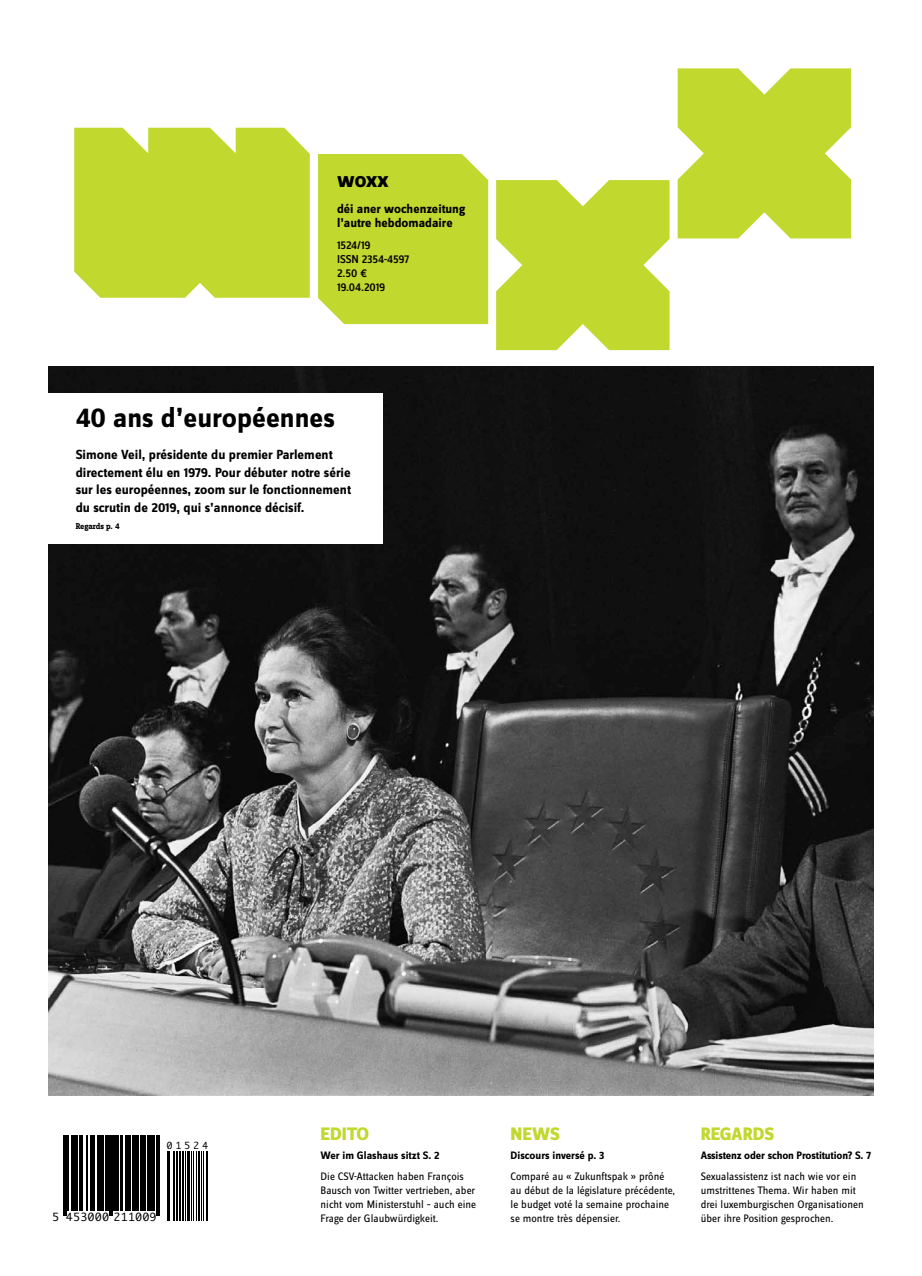
<style>
.page{position:relative;width:922px;height:1276px;background:#fff}
.page>*{position:absolute;margin:0;border:0;box-sizing:border-box;transform-origin:0 0}
.t1{font:700 28.75px "Zine Sans Dis";color:#000}
.t2{font:700 23.12px "Zine Sans Dis";color:#000}
.t3{font:800 18.75px "Zine Sans Dis";letter-spacing:-.01em;color:#c1d82f}
.t4{font:700 13.75px/17.5px "Zine Sans Dis";color:#000}
.t5{font:700 13.12px/14.4px "Zine Sans Dis";color:#000}
.t6{font:500 11.88px/13.8px "Zine Sans Dis";letter-spacing:-.015em;color:#000}
.t7{font:11.25px/13.8px "Zine Sans Dis";color:#000}
.t8{font:700 11.25px "Zine Sans Dis";letter-spacing:-.01em;color:#000}
.t9{font:10.88px "Monaco";letter-spacing:.065em;color:#000}
.t10{font:9.38px "Monaco";letter-spacing:.35em;color:#000}
.t11{font:700 8.75px "Zine Slab Dis";letter-spacing:-.01em;color:#000}
</style>
<div class="page">
<svg style="left:63px;top:1135px;width:97px;height:81px;fill:#000"></svg>
<hr style="left:63px;top:1135px;width:1px;height:80px;background:#000">
<hr style="left:65px;top:1135px;width:1px;height:80px;background:#000">
<hr style="left:67px;top:1135px;width:1px;height:75px;background:#000">
<hr style="left:71px;top:1135px;width:2px;height:75px;background:#000">
<hr style="left:74px;top:1135px;width:3px;height:75px;background:#000">
<hr style="left:79px;top:1135px;width:1px;height:75px;background:#000">
<hr style="left:81px;top:1135px;width:1px;height:75px;background:#000">
<hr style="left:86px;top:1135px;width:1px;height:75px;background:#000">
<hr style="left:91px;top:1135px;width:2px;height:75px;background:#000">
<hr style="left:94px;top:1135px;width:1px;height:75px;background:#000">
<hr style="left:98px;top:1135px;width:2px;height:75px;background:#000">
<hr style="left:101px;top:1135px;width:1px;height:75px;background:#000">
<hr style="left:103px;top:1135px;width:1px;height:75px;background:#000">
<hr style="left:106px;top:1135px;width:3px;height:75px;background:#000">
<hr style="left:110px;top:1135px;width:1px;height:80px;background:#000">
<hr style="left:112px;top:1135px;width:1px;height:80px;background:#000">
<hr style="left:114px;top:1135px;width:2px;height:75px;background:#000">
<hr style="left:117px;top:1135px;width:2px;height:75px;background:#000">
<hr style="left:121px;top:1135px;width:2px;height:75px;background:#000">
<hr style="left:125px;top:1135px;width:2px;height:75px;background:#000">
<hr style="left:128px;top:1135px;width:2px;height:75px;background:#000">
<hr style="left:132px;top:1135px;width:2px;height:75px;background:#000">
<hr style="left:135px;top:1135px;width:3px;height:75px;background:#000">
<hr style="left:140px;top:1135px;width:1px;height:75px;background:#000">
<hr style="left:142px;top:1135px;width:3px;height:75px;background:#000">
<hr style="left:147px;top:1135px;width:1px;height:75px;background:#000">
<hr style="left:149px;top:1135px;width:3px;height:75px;background:#000">
<hr style="left:153px;top:1135px;width:1px;height:75px;background:#000">
<hr style="left:156px;top:1135px;width:1px;height:80px;background:#000">
<hr style="left:158px;top:1135px;width:1px;height:80px;background:#000">
<hr style="left:167px;top:1151px;width:1px;height:70px;background:#000">
<hr style="left:168px;top:1151px;width:2px;height:70px;background:#000">
<hr style="left:173px;top:1151px;width:2px;height:70px;background:#000">
<hr style="left:175px;top:1151px;width:1px;height:70px;background:#000">
<hr style="left:177px;top:1151px;width:1px;height:70px;background:#000">
<hr style="left:179px;top:1151px;width:2px;height:70px;background:#000">
<hr style="left:182px;top:1151px;width:2px;height:70px;background:#000">
<hr style="left:185px;top:1151px;width:1px;height:70px;background:#000">
<hr style="left:187px;top:1151px;width:2px;height:70px;background:#000">
<hr style="left:191px;top:1151px;width:1px;height:70px;background:#000">
<hr style="left:193px;top:1151px;width:1px;height:70px;background:#000">
<hr style="left:196px;top:1151px;width:1px;height:70px;background:#000">
<hr style="left:198px;top:1151px;width:2px;height:70px;background:#000">
<hr style="left:201px;top:1151px;width:1px;height:70px;background:#000">
<hr style="left:203px;top:1151px;width:1px;height:70px;background:#000">
<hr style="left:206px;top:1151px;width:2px;height:70px;background:#000">
<img style="left:49px;top:366px;width:823px;height:729px">
<svg style="left:496px;top:180px;width:173px;height:170px;background:#c6db42"></svg>
<svg style="left:677px;top:68px;width:173px;height:170px;background:#c6db43"></svg>
<div style="left:318px;top:154px;width:170px;height:170px;background:#c1d82f"></div>
<div style="left:74px;top:128px;width:236px;height:170px;background:#c1d82f"></div>
<div style="left:33px;top:393px;width:350px;height:150px;background:#fff"></div>
<h2 class="t2" style="left:337px;top:168px;width:53px">woxx</h2>
<p class="t5" style="left:337px;top:202px;width:130px">déi aner wochenzeitung l’autre hebdomadaire</p>
<p class="t6" style="left:337px;top:239px;width:74px">1524/19<br>ISSN 2354-4597<br>2.50 €<br>19.04.2019</p>
<h1 class="t1" style="left:76px;top:403px;width:260px">40 ans d’européennes</h1>
<p class="t4" style="left:76px;top:446px;width:277px">Simone Veil, présidente du premier Parlement directement élu en 1979. Pour débuter notre série sur les européennes, zoom sur le fonctionnement du scrutin de 2019, qui s’annonce décisif.</p>
<p class="t11" style="left:76px;top:522px;width:45px">Regards p. 4</p>
<h3 class="t3" style="left:320px;top:1123px;width:50px">EDITO</h3>
<h3 class="t3" style="left:510px;top:1123px;width:51px">NEWS</h3>
<h3 class="t3" style="left:700px;top:1123px;width:75px">REGARDS</h3>
<p class="t8" style="left:320px;top:1149px;width:121px">Wer im Glashaus sitzt S. 2</p>
<p class="t7" style="left:320px;top:1170px;width:157px">Die CSV-Attacken haben François Bausch von Twitter vertrieben, aber nicht vom Ministerstuhl – auch eine Frage der Glaubwürdigkeit.</p>
<p class="t10" style="left:167px;top:1137px;width:43px">01524</p>
<p class="t8" style="left:700px;top:1149px;width:172px">Assistenz oder schon Prostitution? S. 7</p>
<p class="t7" style="left:700px;top:1170px;width:164px">Sexualassistenz ist nach wie vor ein umstrittenes Thema. Wir haben mit drei luxemburgischen Organisationen</p>
<p class="t8" style="left:510px;top:1149px;width:95px">Discours inversé p. 3</p>
<p class="t7" style="left:510px;top:1170px;width:166px">Comparé au « Zukunftspak » prôné au début de la législature précédente, le budget voté la semaine prochaine se montre très dépensier.</p>
<p class="t9" style="left:52px;top:1207px;width:106px">5 453000 211009</p>
<p class="t7" style="left:700px;top:1211px;width:134px">über ihre Position gesprochen.</p>
</div>
